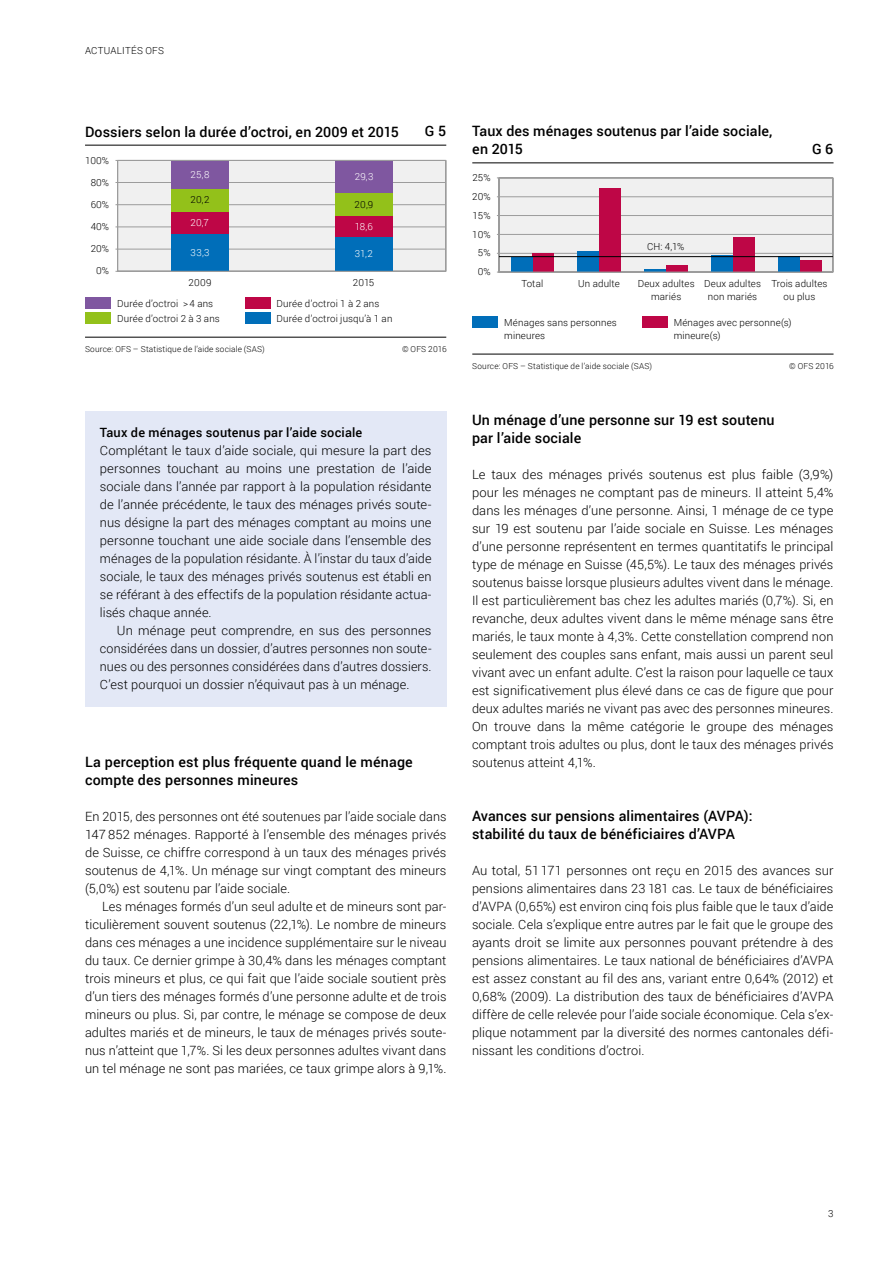
<style>
.page{position:relative;width:893px;height:1263px;background:#fff}
.page>*{position:absolute;margin:0;border:0;box-sizing:border-box;transform-origin:0 0}
.Untertitel_2_fett{font:500 14.25px/18px "Roboto";letter-spacing:.01em;color:#000}
.Grundtext_F{font:300 12.75px/18px "Roboto";letter-spacing:.005em;color:#000;text-align:justify}
.Kasten_Grundtext{font:300 12.75px/18px "Roboto";letter-spacing:.005em;color:#000;text-align:justify}
.Grundtext_Einzug{font:300 12.75px/18px "Roboto";letter-spacing:.005em;color:#000;text-align:justify}
.Kasten_Titel{font:500 12.75px "Roboto";letter-spacing:.015em;color:#000}
.t1{font:300 9.75px/12.8px "Roboto";letter-spacing:.015em;color:#000;text-align:center}
.t2{font:300 9.75px "Roboto";letter-spacing:.01em;color:#fff}
.t3{font:300 8.25px "Roboto";letter-spacing:.02em;color:#000}
</style>
<div class="page">
<div style="left:85px;top:411px;width:361px;height:295px;background:#e3e8f6"></div>
<hr style="left:85px;top:145px;width:361px;height:1px;background:#000">
<hr style="left:85px;top:337px;width:361px;height:1px;background:#000">
<svg style="left:115px;top:160px;width:332px;height:112px"></svg>
<hr style="left:117px;top:160px;width:1px;height:111px;background:#9c9c9c">
<div style="left:171px;top:234px;width:57px;height:37px;background:#006eb9"></div>
<div style="left:171px;top:211px;width:57px;height:23px;background:#be0646"></div>
<div style="left:171px;top:189px;width:57px;height:22px;background:#93c11a"></div>
<div style="left:171px;top:160px;width:57px;height:29px;background:#7f57a0"></div>
<div style="left:335px;top:237px;width:57px;height:34px;background:#006eb9"></div>
<div style="left:335px;top:216px;width:57px;height:21px;background:#be0646"></div>
<div style="left:335px;top:193px;width:57px;height:23px;background:#93c11a"></div>
<div style="left:335px;top:160px;width:57px;height:33px;background:#7f57a0"></div>
<div style="left:245px;top:313px;width:25px;height:11px;background:#006eb9"></div>
<div style="left:245px;top:297px;width:25px;height:11px;background:#be0646"></div>
<div style="left:85px;top:313px;width:26px;height:11px;background:#93c11a"></div>
<div style="left:85px;top:297px;width:26px;height:11px;background:#7f57a0"></div>
<hr style="left:118px;top:160px;width:328px;height:1px;background:#9c9c9c">
<hr style="left:118px;top:271px;width:328px;height:1px;background:#9c9c9c">
<hr style="left:472px;top:162px;width:361px;height:1px;background:#000">
<hr style="left:472px;top:354px;width:361px;height:1px;background:#000">
<svg style="left:497px;top:177px;width:337px;height:96px"></svg>
<hr style="left:499px;top:177px;width:334px;height:1px;background:#9c9c9c">
<hr style="left:499px;top:178px;width:1px;height:94px;background:#9c9c9c">
<div style="left:532px;top:253px;width:22px;height:19px;background:#be0646"></div>
<div style="left:599px;top:189px;width:22px;height:83px;background:#be0646"></div>
<div style="left:666px;top:266px;width:22px;height:6px;background:#be0646"></div>
<div style="left:733px;top:238px;width:21px;height:34px;background:#be0646"></div>
<div style="left:800px;top:261px;width:21px;height:11px;background:#be0646"></div>
<div style="left:511px;top:257px;width:21px;height:15px;background:#006eb9"></div>
<div style="left:577px;top:252px;width:22px;height:20px;background:#006eb9"></div>
<hr style="left:644px;top:270px;width:22px;height:2px;background:#006eb9">
<div style="left:711px;top:256px;width:22px;height:16px;background:#006eb9"></div>
<div style="left:778px;top:257px;width:22px;height:15px;background:#006eb9"></div>
<div style="left:472px;top:316px;width:26px;height:12px;background:#006eb9"></div>
<div style="left:642px;top:316px;width:25px;height:12px;background:#be0646"></div>
<hr style="left:499px;top:256px;width:334px;height:1px;background:#000">
<hr style="left:499px;top:272px;width:334px;height:1px;background:#9c9c9c">
<p class="t1" style="left:85px;top:44px;width:80px">ACTUALITÉS OFS</p>
<p class="Untertitel_2_fett" style="left:85px;top:122px;width:315px">Dossiers selon la durée d’octroi, en 2009 et 2015</p>
<p class="Untertitel_2_fett" style="left:425px;top:122px;width:23px">G 5</p>
<p class="t1" style="left:85px;top:153px;width:25px">100%</p>
<p class="t1" style="left:91px;top:176px;width:20px">80%</p>
<p class="t1" style="left:91px;top:198px;width:20px">60%</p>
<p class="t1" style="left:91px;top:220px;width:20px">40%</p>
<p class="t1" style="left:91px;top:242px;width:20px">20%</p>
<p class="t1" style="left:96px;top:264px;width:14px">0%</p>
<p class="t2" style="left:191px;top:168px;width:20px">25,8</p>
<p class="t2" style="left:355px;top:170px;width:20px">29,3</p>
<p class="t1" style="left:190px;top:193px;width:20px">20,2</p>
<p class="t1" style="left:355px;top:198px;width:20px">20,9</p>
<p class="t2" style="left:190px;top:216px;width:20px">20,7</p>
<p class="t2" style="left:355px;top:219px;width:20px">18,6</p>
<p class="t2" style="left:191px;top:246px;width:20px">33,3</p>
<p class="t2" style="left:355px;top:247px;width:20px">31,2</p>
<p class="t1" style="left:189px;top:276px;width:24px">2009</p>
<p class="t1" style="left:353px;top:276px;width:23px">2015</p>
<p class="t1" style="left:117px;top:296px;width:98px">Durée d’octroi &gt; 4 ans</p>
<p class="t1" style="left:117px;top:312px;width:104px">Durée d’octroi 2 à 3 ans</p>
<p class="t1" style="left:277px;top:296px;width:104px">Durée d’octroi 1 à 2 ans</p>
<p class="t1" style="left:277px;top:312px;width:117px">Durée d’octroi jusqu’à 1 an</p>
<p class="t3" style="left:85px;top:343px;width:181px">Source: OFS – Statistique de l’aide sociale (SAS)</p>
<p class="t3" style="left:402px;top:343px;width:46px">© OFS 2016</p>
<h5 class="Kasten_Titel" style="left:100px;top:424px;width:264px">Taux de ménages soutenus par l’aide sociale</h5>
<p class="Kasten_Grundtext" style="left:100px;top:441px;width:333px">Complétant le taux d’aide sociale, qui mesure la part des personnes touchant au moins une prestation de l’aide sociale dans l’année par rapport à la population résidante de l’année précédente, le taux des ménages privés soute&shy;nus désigne la part des ménages comptant au moins une personne touchant une aide sociale dans l’ensemble des ménages de la population résidante. À l’instar du taux d’aide sociale, le taux des ménages privés soutenus est établi en se référant à des effectifs de la population résidante actua&shy;lisés chaque année.</p>
<p class="Kasten_Grundtext" style="left:100px;top:621px;width:333px;text-indent:17px">Un ménage peut comprendre, en sus des personnes considérées dans un dossier, d’autres personnes non soute&shy;nues ou des personnes considérées dans d’autres dossiers.<br>C’est pourquoi un dossier n’équivaut pas à un ménage.</p>
<h4 class="Untertitel_2_fett" style="left:85px;top:753px;width:329px">La perception est plus fréquente quand le ménage compte des personnes mineures</h4>
<p class="Grundtext_F" style="left:85px;top:807px;width:363px">En 2015, des personnes ont été soutenues par l’aide sociale dans 147 852 ménages. Rapporté à l’ensemble des ménages privés de Suisse, ce chiffre correspond à un taux des ménages privés soutenus de 4,1%. Un ménage sur vingt comptant des mineurs (5,0%) est soutenu par l’aide sociale.</p>
<p class="Grundtext_Einzug" style="left:85px;top:897px;width:363px;text-indent:17px">Les ménages formés d’un seul adulte et de mineurs sont par&shy;ticulièrement souvent soutenus (22,1%). Le nombre de mineurs dans ces ménages a une incidence supplémentaire sur le niveau du taux. Ce dernier grimpe à 30,4% dans les ménages comptant trois mineurs et plus, ce qui fait que l’aide sociale soutient près d’un tiers des ménages formés d’une personne adulte et de trois mineurs ou plus. Si, par contre, le ménage se compose de deux adultes mariés et de mineurs, le taux de ménages privés soute&shy;nus n’atteint que 1,7%. Si les deux personnes adultes vivant dans un tel ménage ne sont pas mariées, ce taux grimpe alors à 9,1%.</p>
<p class="Untertitel_2_fett" style="left:472px;top:122px;width:302px">Taux des ménages soutenus par l’aide sociale, en 2015</p>
<p class="t1" style="left:473px;top:171px;width:20px">25%</p>
<p class="t1" style="left:472px;top:190px;width:20px">20%</p>
<p class="t1" style="left:473px;top:208px;width:20px">15%</p>
<p class="t1" style="left:472px;top:227px;width:20px">10%</p>
<p class="t1" style="left:478px;top:246px;width:14px">5%</p>
<p class="t1" style="left:478px;top:265px;width:14px">0%</p>
<p class="t1" style="left:647px;top:240px;width:39px">CH: 4,1%</p>
<p class="Untertitel_2_fett" style="left:812px;top:140px;width:23px">G 6</p>
<p class="t1" style="left:522px;top:277px;width:23px">Total</p>
<p class="t1" style="left:578px;top:277px;width:43px">Un adulte</p>
<p class="t1" style="left:638px;top:277px;width:58px">Deux adultes mariés</p>
<p class="t1" style="left:704px;top:277px;width:58px">Deux adultes non mariés</p>
<p class="t1" style="left:771px;top:277px;width:58px">Trois adultes ou plus</p>
<p class="t1" style="left:504px;top:316px;width:114px;text-align:left">Ménages sans personnes mineures</p>
<p class="t1" style="left:674px;top:316px;width:119px;text-align:left">Ménages avec personne(s) mineure(s)</p>
<p class="t3" style="left:472px;top:360px;width:181px">Source: OFS – Statistique de l’aide sociale (SAS)</p>
<p class="t3" style="left:789px;top:360px;width:46px">© OFS 2016</p>
<h4 class="Untertitel_2_fett" style="left:472px;top:411px;width:304px">Un ménage d’une personne sur 19 est soutenu par l’aide sociale</h4>
<p class="Grundtext_F" style="left:472px;top:465px;width:363px">Le taux des ménages privés soutenus est plus faible (3,9%) pour les ménages ne comptant pas de mineurs. Il atteint 5,4% dans les ménages d’une personne. Ainsi, 1 ménage de ce type sur 19 est soutenu par l’aide sociale en Suisse. Les ménages d’une personne représentent en termes quantitatifs le principal type de ménage en Suisse (45,5%). Le taux des ménages privés soutenus baisse lorsque plusieurs adultes vivent dans le ménage.<br>Il est particulièrement bas chez les adultes mariés (0,7%). Si, en revanche, deux adultes vivent dans le même ménage sans être mariés, le taux monte à 4,3%. Cette constellation comprend non seulement des couples sans enfant, mais aussi un parent seul vivant avec un enfant adulte. C’est la raison pour laquelle ce taux est significativement plus élevé dans ce cas de figure que pour deux adultes mariés ne vivant pas avec des personnes mineures.<br>On trouve dans la même catégorie le groupe des ménages comptant trois adultes ou plus, dont le taux des ménages privés soutenus atteint 4,1%.</p>
<h4 class="Untertitel_2_fett" style="left:472px;top:807px;width:282px">Avances sur pensions alimentaires (AVPA): stabilité du taux de bénéficiaires d’AVPA</h4>
<p class="Grundtext_F" style="left:472px;top:861px;width:363px">Au total, 51 171 personnes ont reçu en 2015 des avances sur pensions alimentaires dans 23 181 cas. Le taux de bénéficiaires d’AVPA (0,65%) est environ cinq fois plus faible que le taux d’aide sociale. Cela s’explique entre autres par le fait que le groupe des ayants droit se limite aux personnes pouvant prétendre à des pensions alimentaires. Le taux national de bénéficiaires d’AVPA est assez constant au fil des ans, variant entre 0,64% (2012) et 0,68% (2009). La distribution des taux de bénéficiaires d’AVPA diffère de celle relevée pour l’aide sociale économique. Cela s’ex&shy;plique notamment par la diversité des normes cantonales défi&shy;nissant les conditions d’octroi.</p>
<p class="t1" style="left:828px;top:1207px;width:7px">3</p>
</div>
